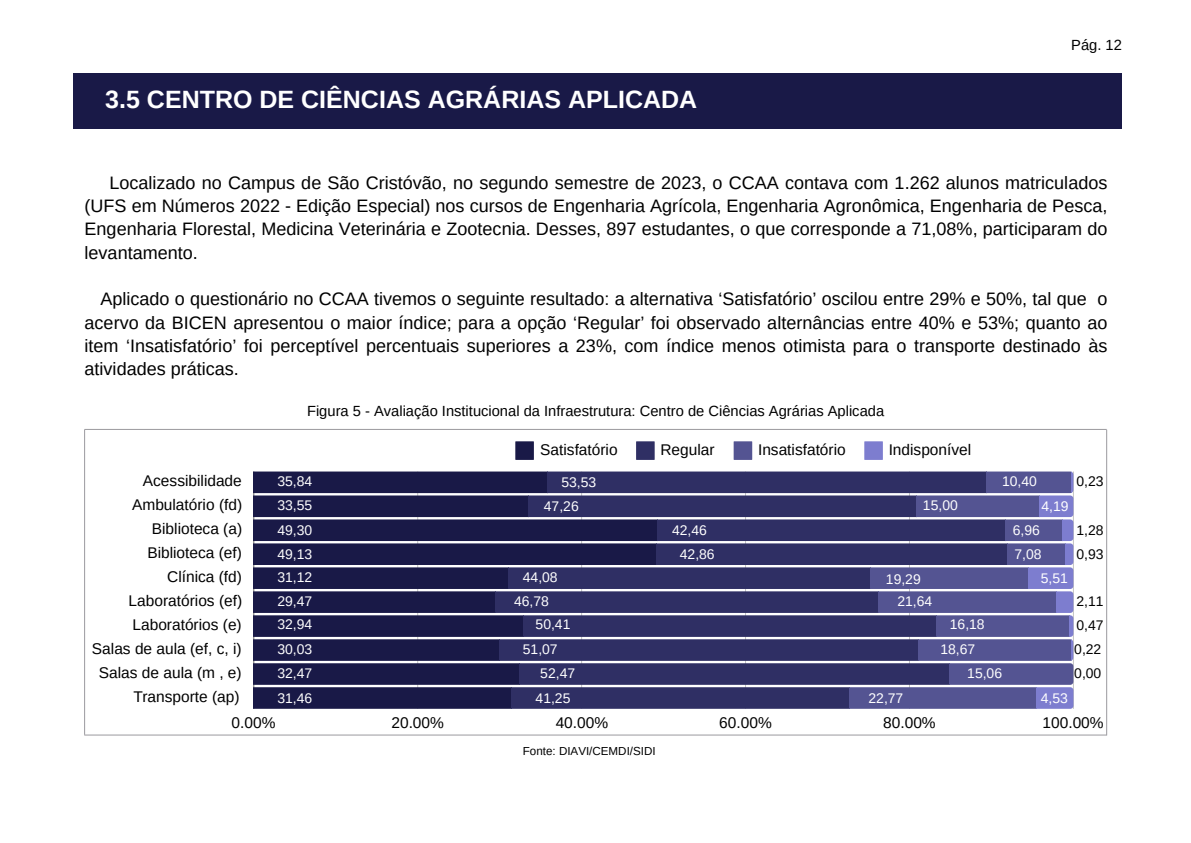
<style>
.page{position:relative;width:1191px;height:843px;background:#fff}
.page>*{position:absolute;margin:0;border:0;box-sizing:border-box;transform-origin:0 0}
.t1{font:700 25px "Arimo";color:#fff}
.t2{font:18px/23.2px "Arimo";color:#000;text-align:justify}
.t3{font:15.5px/23.9px "Arimo";color:#000;text-align:right}
.t4{font:14.7px "Arimo";color:#000}
.t5{font:13.9px "Arimo";color:#fff}
.t6{font:13.9px "Arimo";color:#000}
.t7{font:11.6px "Arimo";color:#000}
</style>
<div class="page">
<div style="left:73px;top:73px;width:1048px;height:56px;background:#191947"></div>
<hr style="left:85px;top:429px;width:1021px;height:1px;background:#9a999e">
<svg style="left:515px;top:441px;width:19px;height:19px"></svg>
<svg style="left:636px;top:441px;width:18px;height:19px"></svg>
<svg style="left:733px;top:441px;width:19px;height:19px"></svg>
<svg style="left:864px;top:441px;width:18px;height:19px"></svg>
<svg style="left:254px;top:471px;width:819px;height:237px;background:#414171"></svg>
<hr style="left:84px;top:734px;width:1022px;height:1px;background:#9a999e">
<hr style="left:84px;top:429px;width:1px;height:305px;background:#9a999e">
<hr style="left:1106px;top:429px;width:1px;height:306px;background:#9a999e">
<h3 class="t1" style="left:105px;top:86px;width:593px">3.5 CENTRO DE CIÊNCIAS AGRÁRIAS APLICADA</h3>
<h3 class="t4" style="left:1071px;top:36px;width:52px">Pág. 12</h3>
<h2 class="t2" style="left:85px;top:171px;width:1024px;text-indent:25px">Localizado no Campus de São Cristóvão, no segundo semestre de 2023, o CCAA contava com 1.262 alunos matriculados (UFS em Números 2022 - Edição Especial) nos cursos de Engenharia Agrícola, Engenharia Agronômica, Engenharia de Pesca, Engenharia Florestal, Medicina Veterinária e Zootecnia. Desses, 897 estudantes, o que corresponde a 71,08%, participaram do levantamento.</h2>
<h2 class="t2" style="left:85px;top:287px;width:1024px;text-indent:16px">Aplicado o questionário no CCAA tivemos o seguinte resultado: a alternativa ‘Satisfatório’ oscilou entre 29% e 50%, tal que o acervo da BICEN apresentou o maior índice; para a opção ‘Regular’ foi observado alternâncias entre 40% e 53%; quanto ao item ‘Insatisfatório’ foi perceptível percentuais superiores a 23%, com índice menos otimista para o transporte destinado às atividades práticas.</h2>
<h1 class="t4" style="left:307px;top:402px;width:578px">Figura 5 - Avaliação Institucional da Infraestrutura: Centro de Ciências Agrárias Aplicada</h1>
<p class="t3" style="left:92px;top:469px;width:152px">Acessibilidade<br>Ambulatório (fd)<br>Biblioteca (a)<br>Biblioteca (ef)<br>Clínica (fd)<br>Laboratórios (ef)<br>Laboratórios (e)<br>Salas de aula (ef, c, i)<br>Salas de aula (m , e)<br>Transporte (ap)</p>
<h3 class="t5" style="left:277px;top:473px;width:36px">35,84</h3>
<h3 class="t5" style="left:277px;top:497px;width:36px">33,55</h3>
<h3 class="t5" style="left:277px;top:546px;width:36px">49,13</h3>
<h3 class="t5" style="left:277px;top:522px;width:36px">49,30</h3>
<p class="t5" style="left:277px;top:569px;width:36px">31,12</p>
<p class="t5" style="left:277px;top:593px;width:36px">29,47</p>
<p class="t5" style="left:277px;top:616px;width:36px">32,94</p>
<h3 class="t5" style="left:277px;top:665px;width:36px">32,47</h3>
<h3 class="t5" style="left:277px;top:689px;width:36px">31,46</h3>
<h3 class="t5" style="left:277px;top:641px;width:36px">30,03</h3>
<p class="t3" style="left:540px;top:437px;width:79px">Satisfatório</p>
<p class="t3" style="left:660px;top:437px;width:56px">Regular</p>
<p class="t3" style="left:758px;top:437px;width:89px">Insatisfatório</p>
<p class="t3" style="left:888px;top:437px;width:84px">Indisponível</p>
<h3 class="t5" style="left:561px;top:474px;width:36px">53,53</h3>
<h3 class="t5" style="left:544px;top:498px;width:36px">47,26</h3>
<h3 class="t5" style="left:672px;top:522px;width:36px">42,46</h3>
<h3 class="t5" style="left:922px;top:497px;width:36px">15,00</h3>
<h3 class="t5" style="left:1002px;top:473px;width:36px">10,40</h3>
<h3 class="t5" style="left:1041px;top:498px;width:29px">4,19</h3>
<h3 class="t5" style="left:1012px;top:522px;width:29px">6,96</h3>
<h3 class="t6" style="left:1076px;top:473px;width:29px">0,23</h3>
<h3 class="t6" style="left:1076px;top:522px;width:29px">1,28</h3>
<h3 class="t5" style="left:679px;top:546px;width:36px">42,86</h3>
<h3 class="t5" style="left:1014px;top:546px;width:29px">7,08</h3>
<h3 class="t6" style="left:1076px;top:546px;width:29px">0,93</h3>
<h3 class="t5" style="left:523px;top:569px;width:36px">44,08</h3>
<h3 class="t5" style="left:514px;top:593px;width:36px">46,78</h3>
<h3 class="t5" style="left:535px;top:616px;width:36px">50,41</h3>
<h3 class="t6" style="left:1076px;top:617px;width:29px">0,47</h3>
<h3 class="t6" style="left:1074px;top:641px;width:29px">0,22</h3>
<h3 class="t6" style="left:1074px;top:665px;width:29px">0,00</h3>
<h3 class="t5" style="left:1040px;top:689px;width:29px">4,53</h3>
<h3 class="t5" style="left:1040px;top:569px;width:29px">5,51</h3>
<h3 class="t5" style="left:885px;top:570px;width:36px">19,29</h3>
<h3 class="t5" style="left:897px;top:593px;width:36px">21,64</h3>
<h3 class="t6" style="left:1076px;top:593px;width:29px">2,11</h3>
<h3 class="t5" style="left:949px;top:616px;width:36px">16,18</h3>
<h3 class="t5" style="left:523px;top:641px;width:36px">51,07</h3>
<h3 class="t5" style="left:940px;top:641px;width:36px">18,67</h3>
<h3 class="t5" style="left:967px;top:665px;width:36px">15,06</h3>
<h3 class="t5" style="left:540px;top:665px;width:36px">52,47</h3>
<h3 class="t5" style="left:535px;top:690px;width:36px">41,25</h3>
<h3 class="t5" style="left:868px;top:689px;width:36px">22,77</h3>
<p class="t3" style="left:231px;top:710px;width:45px">0.00%</p>
<p class="t3" style="left:391px;top:710px;width:54px">20.00%</p>
<p class="t3" style="left:555px;top:710px;width:54px">40.00%</p>
<p class="t3" style="left:719px;top:710px;width:54px">60.00%</p>
<p class="t3" style="left:883px;top:710px;width:54px">80.00%</p>
<p class="t3" style="left:1042px;top:710px;width:63px">100.00%</p>
<h3 class="t7" style="left:523px;top:744px;width:134px">Fonte: DIAVI/CEMDI/SIDI</h3>
</div>
